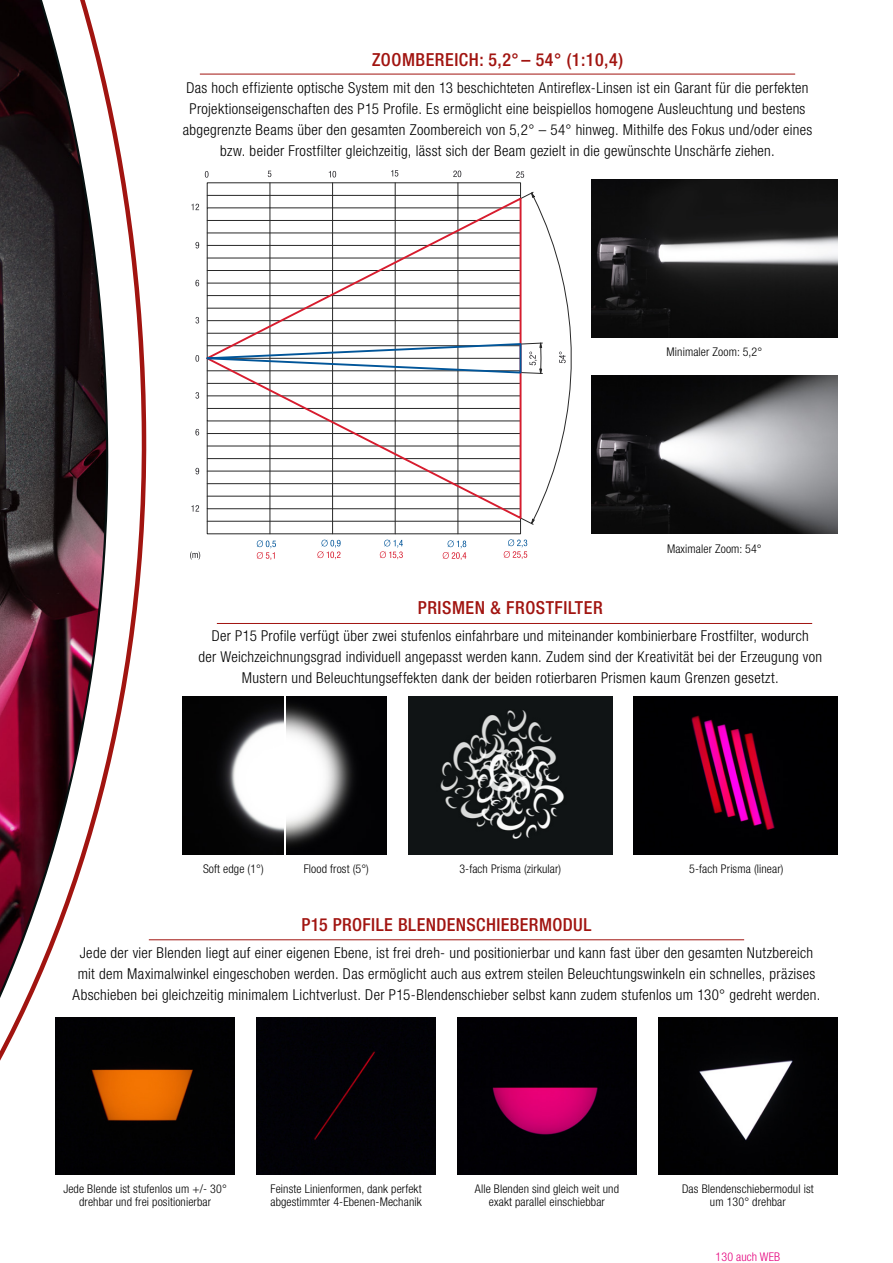
<style>
.page{position:relative;width:893px;height:1263px;background:#fff}
.page>*{position:absolute;margin:0;border:0;box-sizing:border-box;transform-origin:0 0}
.t1{font:500 condensed 18px "Helvetica Neue LT Pro";letter-spacing:.03em;color:#a11410}
.t2{font:300 condensed 15px/21px "Helvetica Neue LT Pro";letter-spacing:.02em;color:#000;text-align:center}
.t3{font:300 condensed 12px/13.5px "Helvetica Neue LT Pro";letter-spacing:.01em;color:#000;text-align:center}
.t4{font:300 condensed 12px "Helvetica Neue LT Pro";letter-spacing:.01em;color:#e5007c}
</style>
<div class="page">
<svg style="left:110px;top:100px;width:39px;height:1075px"></svg>
<svg style="left:0;top:0;width:110px;height:1175px"></svg>
<hr style="left:149px;top:939px;width:595px;height:1px;background:#a11410">
<img style="left:55px;top:1017px;width:180px;height:157px">
<div style="left:256px;top:1017px;width:180px;height:157px;background:#020206"></div>
<img style="left:457px;top:1017px;width:180px;height:157px">
<img style="left:658px;top:1017px;width:180px;height:157px">
<hr style="left:217px;top:623px;width:595px;height:1px;background:#a11410">
<img style="left:634px;top:697px;width:204px;height:157px">
<img style="left:408px;top:697px;width:204px;height:157px">
<img style="left:183px;top:697px;width:101px;height:157px">
<hr style="left:200px;top:74px;width:595px;height:1px;background:#a11410">
<img style="left:591px;top:180px;width:247px;height:157px">
<img style="left:591px;top:376px;width:247px;height:157px">
<svg style="left:190px;top:170px;width:382px;height:390px"></svg>
<img style="left:286px;top:697px;width:101px;height:157px">
<p class="t1" style="left:372px;top:49px;width:252px">ZOOMBEREICH: 5,2° – 54° (1:10,4)</p>
<p class="t2" style="left:183px;top:77px;width:631px">Das hoch effiziente optische System mit den 13 beschichteten Antireflex-Linsen ist ein Garant für die perfekten Projektionseigenschaften des P15 Profile. Es ermöglicht eine beispiellos homogene Ausleuchtung und bestens abgegrenzte Beams über den gesamten Zoombereich von 5,2° – 54° hinweg. Mithilfe des Fokus und/oder eines bzw. beider Frostfilter gleichzeitig, lässt sich der Beam gezielt in die gewünschte Unschärfe ziehen.</p>
<p class="t3" style="left:667px;top:345px;width:97px">Minimaler Zoom: 5,2°</p>
<p class="t3" style="left:667px;top:542px;width:96px">Maximaler Zoom: 54°</p>
<p class="t1" style="left:418px;top:597px;width:186px">PRISMEN &amp; FROSTFILTER</p>
<p class="t2" style="left:198px;top:625px;width:625px">Der P15 Profile verfügt über zwei stufenlos einfahrbare und miteinander kombinierbare Frostfilter, wodurch<br>der Weichzeichnungsgrad individuell angepasst werden kann. Zudem sind der Kreativität bei der Erzeugung von<br>Mustern und Beleuchtungseffekten dank der beiden rotierbaren Prismen kaum Grenzen gesetzt.</p>
<p class="t3" style="left:203px;top:862px;width:62px">Soft edge (1°)</p>
<p class="t3" style="left:304px;top:862px;width:67px">Flood frost (5°)</p>
<p class="t3" style="left:459px;top:862px;width:103px">3-fach Prisma (zirkular)</p>
<p class="t3" style="left:689px;top:862px;width:96px">5-fach Prisma (linear)</p>
<p class="t1" style="left:301px;top:913px;width:291px">P15 PROFILE BLENDENSCHIEBERMODUL</p>
<p class="t2" style="left:73px;top:942px;width:749px">Jede der vier Blenden liegt auf einer eigenen Ebene, ist frei dreh- und positionierbar und kann fast über den gesamten Nutzbereich mit dem Maximalwinkel eingeschoben werden. Das ermöglicht auch aus extrem steilen Beleuchtungswinkeln ein schnelles, präzises<br>Abschieben bei gleichzeitig minimalem Lichtverlust. Der P15-Blendenschieber selbst kann zudem stufenlos um 130° gedreht werden.</p>
<p class="t3" style="left:63px;top:1182px;width:165px">Jede Blende ist stufenlos um +/- 30° drehbar und frei positionierbar</p>
<p class="t3" style="left:270px;top:1182px;width:153px;text-align:left">Feinste Linienformen, dank perfekt abgestimmter 4-Ebenen-Mechanik</p>
<p class="t3" style="left:475px;top:1182px;width:146px">Alle Blenden sind gleich weit und exakt parallel einschiebbar</p>
<p class="t3" style="left:682px;top:1182px;width:133px">Das Blendenschiebermodul ist um 130° drehbar</p>
<p class="t4" style="left:716px;top:1250px;width:66px">130 auch WEB</p>
</div>
